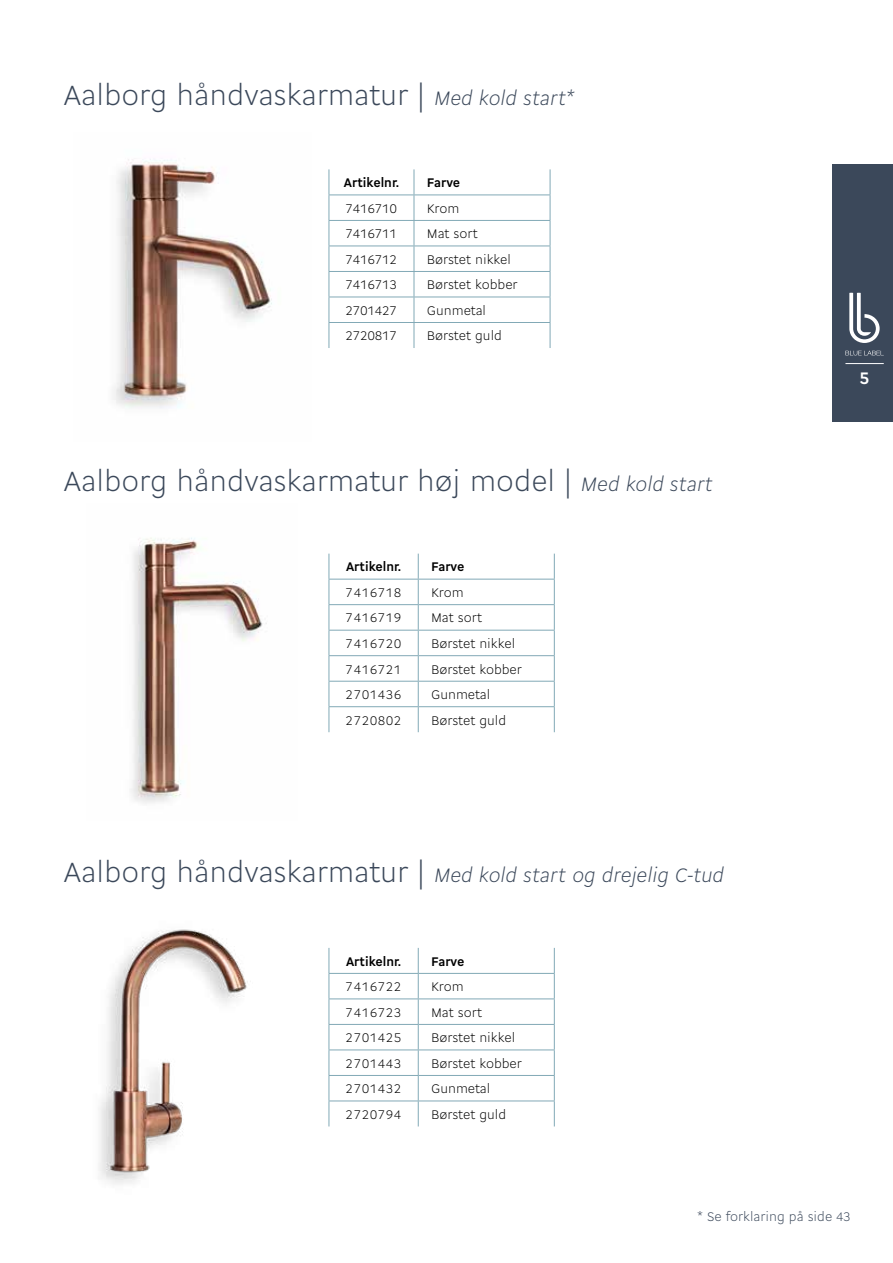
<style>
.page{position:relative;width:893px;height:1263px;background:#fff}
.page>*{position:absolute;margin:0;border:0;box-sizing:border-box;transform-origin:0 0}
.t1{font:300 30px "Cogito";color:#3b485a}
.t2{font:italic 300 21px "Cogito";color:#3b485a}
.t3{font:700 18px "Cogito";color:#fff}
.t4{font:300 13.5px "Cogito";color:#000}
.t5{font:300 13.5px "Cogito";letter-spacing:.075em;color:#000}
.t6{font:700 13.5px "Cogito";color:#000}
.t7{font:300 13.5px "Cogito";letter-spacing:.025em;color:#000}
.t8{font:300 13.5px "Cogito";color:#3b485a}
.s1{font-style:italic;font-size:21px}
.s2{font-style:normal;font-size:30px}
</style>
<div class="page">
<hr style="left:0;top:164px;width:1px;height:258px;background:#3b485a">
<hr style="left:418px;top:973px;width:137px;height:1px;background:#82a9b6">
<hr style="left:329px;top:998px;width:89px;height:1px;background:#82a9b6">
<hr style="left:418px;top:998px;width:137px;height:1px;background:#82a9b6">
<hr style="left:329px;top:1024px;width:89px;height:1px;background:#82a9b6">
<hr style="left:418px;top:1024px;width:137px;height:1px;background:#82a9b6">
<hr style="left:329px;top:1049px;width:89px;height:1px;background:#82a9b6">
<hr style="left:418px;top:1049px;width:137px;height:1px;background:#82a9b6">
<hr style="left:329px;top:1075px;width:89px;height:1px;background:#82a9b6">
<hr style="left:418px;top:1075px;width:137px;height:1px;background:#82a9b6">
<hr style="left:418px;top:1100px;width:137px;height:1px;background:#82a9b6">
<svg style="left:554px;top:948px;width:1px;height:178px"></svg>
<hr style="left:329px;top:973px;width:89px;height:1px;background:#82a9b6">
<svg style="left:329px;top:948px;width:1px;height:178px"></svg>
<svg style="left:418px;top:948px;width:1px;height:178px"></svg>
<hr style="left:329px;top:1100px;width:89px;height:1px;background:#82a9b6">
<img style="left:113px;top:159px;width:159px;height:249px">
<img style="left:130px;top:537px;width:137px;height:267px">
<hr style="left:414px;top:195px;width:136px;height:1px;background:#82a9b6">
<hr style="left:414px;top:220px;width:136px;height:1px;background:#82a9b6">
<hr style="left:414px;top:246px;width:136px;height:1px;background:#82a9b6">
<hr style="left:414px;top:271px;width:136px;height:1px;background:#82a9b6">
<hr style="left:414px;top:297px;width:136px;height:1px;background:#82a9b6">
<hr style="left:414px;top:322px;width:136px;height:1px;background:#82a9b6">
<svg style="left:550px;top:169px;width:1px;height:179px"></svg>
<hr style="left:329px;top:220px;width:85px;height:1px;background:#82a9b6">
<hr style="left:329px;top:246px;width:85px;height:1px;background:#82a9b6">
<hr style="left:329px;top:271px;width:85px;height:1px;background:#82a9b6">
<hr style="left:329px;top:195px;width:85px;height:1px;background:#82a9b6">
<hr style="left:329px;top:297px;width:85px;height:1px;background:#82a9b6">
<svg style="left:329px;top:169px;width:1px;height:179px"></svg>
<svg style="left:414px;top:169px;width:1px;height:179px"></svg>
<hr style="left:329px;top:322px;width:85px;height:1px;background:#82a9b6">
<hr style="left:418px;top:579px;width:137px;height:1px;background:#82a9b6">
<hr style="left:329px;top:604px;width:89px;height:1px;background:#82a9b6">
<hr style="left:418px;top:604px;width:137px;height:1px;background:#82a9b6">
<hr style="left:329px;top:630px;width:89px;height:1px;background:#82a9b6">
<hr style="left:418px;top:630px;width:137px;height:1px;background:#82a9b6">
<hr style="left:329px;top:655px;width:89px;height:1px;background:#82a9b6">
<hr style="left:418px;top:655px;width:137px;height:1px;background:#82a9b6">
<hr style="left:329px;top:681px;width:89px;height:1px;background:#82a9b6">
<hr style="left:418px;top:681px;width:137px;height:1px;background:#82a9b6">
<hr style="left:418px;top:706px;width:137px;height:1px;background:#82a9b6">
<svg style="left:554px;top:554px;width:1px;height:178px"></svg>
<hr style="left:329px;top:579px;width:89px;height:1px;background:#82a9b6">
<svg style="left:329px;top:554px;width:1px;height:178px"></svg>
<svg style="left:418px;top:554px;width:1px;height:178px"></svg>
<hr style="left:329px;top:706px;width:89px;height:1px;background:#82a9b6">
<img style="left:99px;top:929px;width:149px;height:255px">
<div style="left:832px;top:164px;width:61px;height:258px;background:#3b485a"></div>
<svg style="left:849px;top:293px;width:31px;height:50px"></svg>
<svg style="left:845px;top:351px;width:37px;height:4px"></svg>
<hr style="left:845px;top:363px;width:39px;height:1px;background:#fff">
<h1 class="t1" style="left:64px;top:74px;width:512px">Aalborg håndvaskarmatur | <span class="s1">Med kold start*</span></h1>
<p class="t6" style="left:344px;top:173px;width:57px">Artikelnr.</p>
<p class="t6" style="left:427px;top:173px;width:35px">Farve</p>
<p class="t7" style="left:346px;top:199px;width:53px">7416710</p>
<p class="t4" style="left:427px;top:199px;width:34px">Krom</p>
<p class="t7" style="left:346px;top:224px;width:53px">7416711</p>
<p class="t4" style="left:427px;top:224px;width:53px">Mat sort</p>
<p class="t7" style="left:346px;top:250px;width:53px">7416712</p>
<p class="t4" style="left:427px;top:250px;width:86px">Børstet nikkel</p>
<p class="t7" style="left:346px;top:275px;width:53px">7416713</p>
<p class="t4" style="left:427px;top:275px;width:93px">Børstet kobber</p>
<p class="t7" style="left:346px;top:301px;width:53px">2701427</p>
<p class="t4" style="left:427px;top:301px;width:61px">Gunmetal</p>
<p class="t7" style="left:346px;top:326px;width:53px">2720817</p>
<p class="t4" style="left:427px;top:326px;width:77px">Børstet guld</p>
<h1 class="t1" style="left:64px;top:460px;width:651px">Aalborg håndvaskarmatur høj model | <span class="s1">Med kold start</span></h1>
<p class="t6" style="left:346px;top:557px;width:57px">Artikelnr.</p>
<p class="t6" style="left:431px;top:557px;width:35px">Farve</p>
<p class="t5" style="left:346px;top:583px;width:57px">7416718</p>
<p class="t4" style="left:431px;top:583px;width:34px">Krom</p>
<p class="t5" style="left:346px;top:608px;width:57px">7416719</p>
<p class="t4" style="left:431px;top:608px;width:53px">Mat sort</p>
<p class="t5" style="left:346px;top:634px;width:57px">7416720</p>
<p class="t4" style="left:431px;top:634px;width:86px">Børstet nikkel</p>
<p class="t5" style="left:346px;top:659px;width:57px">7416721</p>
<p class="t4" style="left:431px;top:659px;width:93px">Børstet kobber</p>
<p class="t5" style="left:346px;top:685px;width:57px">2701436</p>
<p class="t4" style="left:431px;top:685px;width:61px">Gunmetal</p>
<p class="t5" style="left:346px;top:711px;width:57px">2720802</p>
<p class="t4" style="left:431px;top:711px;width:77px">Børstet guld</p>
<h3 class="t3" style="left:860px;top:365px;width:11px">5</h3>
<h2 class="t2" style="left:64px;top:860px;width:662px"><span class="s2">Aalborg håndvaskarmatur |</span> Med kold start og drejelig C-tud</h2>
<p class="t6" style="left:346px;top:952px;width:57px">Artikelnr.</p>
<p class="t6" style="left:431px;top:952px;width:35px">Farve</p>
<p class="t5" style="left:346px;top:977px;width:57px">7416722</p>
<p class="t4" style="left:431px;top:977px;width:34px">Krom</p>
<p class="t5" style="left:346px;top:1003px;width:57px">7416723</p>
<p class="t4" style="left:431px;top:1003px;width:53px">Mat sort</p>
<p class="t5" style="left:346px;top:1028px;width:57px">2701425</p>
<p class="t4" style="left:431px;top:1028px;width:86px">Børstet nikkel</p>
<p class="t5" style="left:346px;top:1054px;width:57px">2701443</p>
<p class="t4" style="left:431px;top:1054px;width:93px">Børstet kobber</p>
<p class="t5" style="left:346px;top:1079px;width:57px">2701432</p>
<p class="t4" style="left:431px;top:1079px;width:61px">Gunmetal</p>
<p class="t5" style="left:346px;top:1105px;width:57px">2720794</p>
<p class="t4" style="left:431px;top:1105px;width:77px">Børstet guld</p>
<p class="t8" style="left:697px;top:1207px;width:155px">* Se forklaring på side 43</p>
</div>
